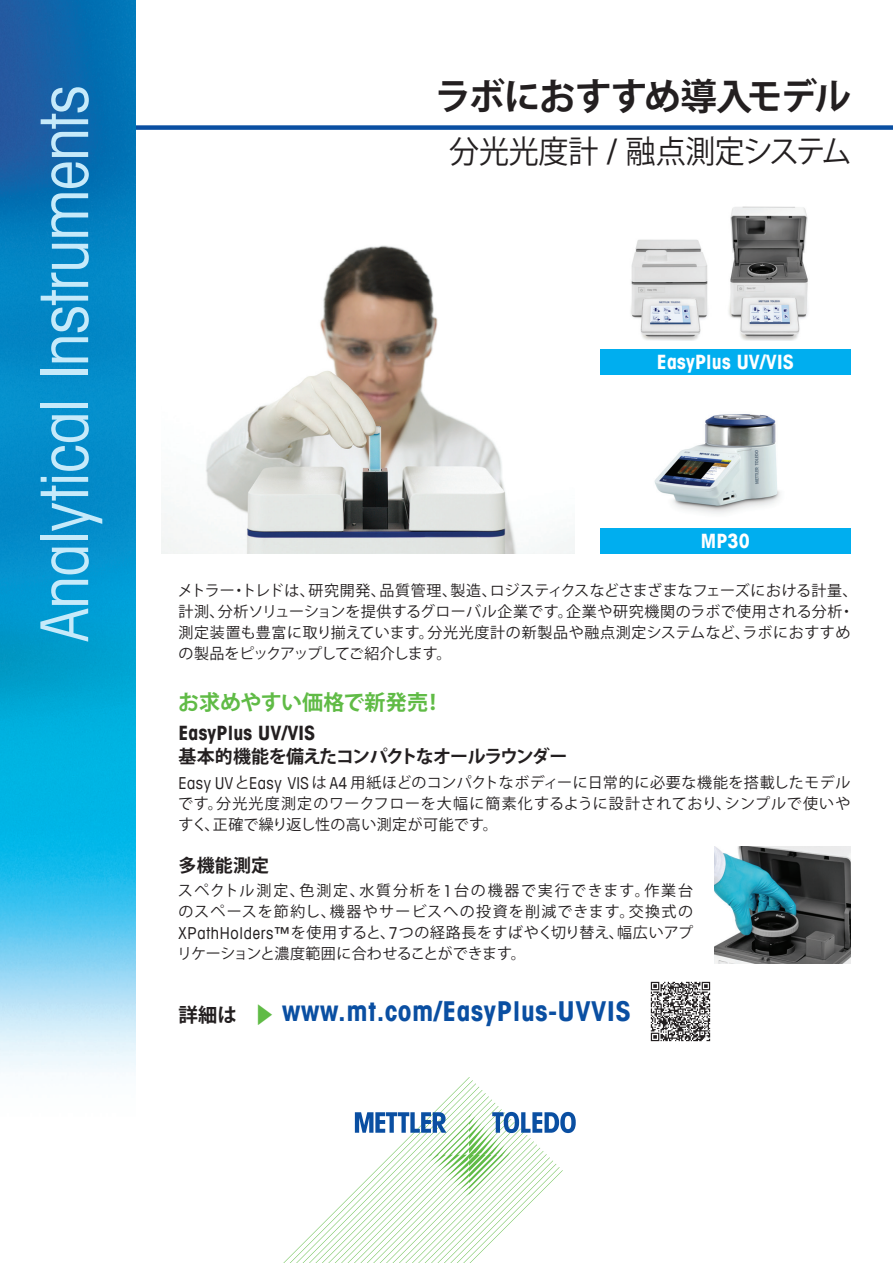
<style>
.page{position:relative;width:893px;height:1263px;background:#fff}
.page>*{position:absolute;margin:0;border:0;box-sizing:border-box;transform-origin:0 0}
.t1{font:condensed 66px "Avant Garde Com";letter-spacing:-.01em;color:#c6eafa}
.t2{font:700 36.75px "Koz Go Pro";letter-spacing:-.04em;color:#231f20}
.t3{font:31.5px "Koz Go Pro";letter-spacing:-.005em;color:#231f20;scale:.95 1}
.t4{font:700 condensed 27.45px "Avant Garde Com";letter-spacing:.025em;color:#0a4fa2}
.t5{font:700 21px "Koz Go Pro";color:#60bb46}
.t6{font:700 condensed 19.8px "Avant Garde Com";letter-spacing:.01em;color:#fff}
.t7{font:700 condensed 19.8px "Avant Garde Com";letter-spacing:.01em;color:#231f20}
.t8{font:700 18px "Koz Go Pro";letter-spacing:-.04em;color:#231f20}
.t9{font:15px/21px "Koz Go Pro";letter-spacing:.015em;color:#231f20;text-align:justify}
.s1{font-family:"Avant Garde Com";font-stretch:condensed;font-size:34.65px}
.s2{font-family:"Avant Garde Com";font-stretch:condensed;font-size:16.5px}
.s3{font-family:"Koz Go Pro";font-stretch:normal;font-size:19.5px;color:#231f20}
.s4{font-family:"Koz Go Pro";font-stretch:normal;font-size:21.9px;color:#60bb46}
</style>
<div class="page">
<svg style="left:283px;top:1077px;width:293px;height:186px"></svg>
<div style="left:110px;top:125px;width:783px;height:5px;background:#0a4fa2"></div>
<img style="left:0;top:0;width:136px;height:1072px">
<img style="left:714px;top:846px;width:136px;height:117px">
<div style="left:600px;top:349px;width:250px;height:25px;background:#00aeef"></div>
<div style="left:600px;top:528px;width:250px;height:25px;background:#00aeef"></div>
<img style="left:162px;top:245px;width:413px;height:308px">
<img style="left:631px;top:206px;width:177px;height:134px">
<img style="left:654px;top:414px;width:126px;height:100px">
<img style="left:650px;top:981px;width:61px;height:61px">
<h1 class="t1" style="left:24px;top:641px;width:558px;rotate:-90deg">Analytical Instruments</h1>
<h2 class="t2" style="left:435px;top:73px;width:418px">ラボにおすすめ導入モデル</h2>
<h3 class="t3" style="left:449px;top:131px;width:425px">分光光度計 <span class="s1">/</span> 融点測定システム</h3>
<h3 class="t6" style="left:657px;top:349px;width:138px">EasyPlus UV/VIS</h3>
<h3 class="t6" style="left:701px;top:528px;width:50px">MP30</h3>
<p class="t9" style="left:178px;top:580px;width:681px;text-align:left">メトラー・トレドは、研究開発、品質管理、製造、ロジスティクスなどさまざまなフェーズにおける計量、計測、分析ソリューションを提供するグローバル企業です。企業や研究機関のラボで使用される分析・測定装置も豊富に取り揃えています。分光光度計の新製品や融点測定システムなど、ラボにおすすめの製品をピックアップしてご紹介します。</p>
<h3 class="t5" style="left:178px;top:688px;width:267px">お求めやすい価格で新発売！</h3>
<h3 class="t7" style="left:179px;top:720px;width:138px">EasyPlus UV/VIS</h3>
<p class="t8" style="left:179px;top:745px;width:390px">基本的機能を備えたコンパクトなオールラウンダー</p>
<p class="t9" style="left:178px;top:772px;width:674px"><span class="s2">Easy UV</span>と<span class="s2">Easy VIS</span> は <span class="s2">A4</span> 用紙ほどのコンパクトなボディーに日常的に必要な機能を搭載したモデルです。分光光度測定のワークフローを大幅に簡素化するように設計されており、シンプルで使いやすく、正確で繰り返し性の高い測定が可能です。</p>
<p class="t8" style="left:179px;top:854px;width:92px">多機能測定</p>
<p class="t9" style="left:177px;top:880px;width:517px">スペクトル測定、色測定、水質分析を<span class="s2">1</span>台の機器で実行できます。作業台のスペースを節約し、機器やサービスへの投資を削減できます。交換式の<span class="s2">XPathHolders™</span>を使用すると、<span class="s2">7</span>つの経路長をすばやく切り替え、幅広いアプリケーションと濃度範囲に合わせることができます。</p>
<h3 class="t4" style="left:179px;top:994px;width:454px"><span class="s3">詳細は</span> <span class="s4">▶</span> www.mt.com/EasyPlus-UVVIS</h3>
</div>
